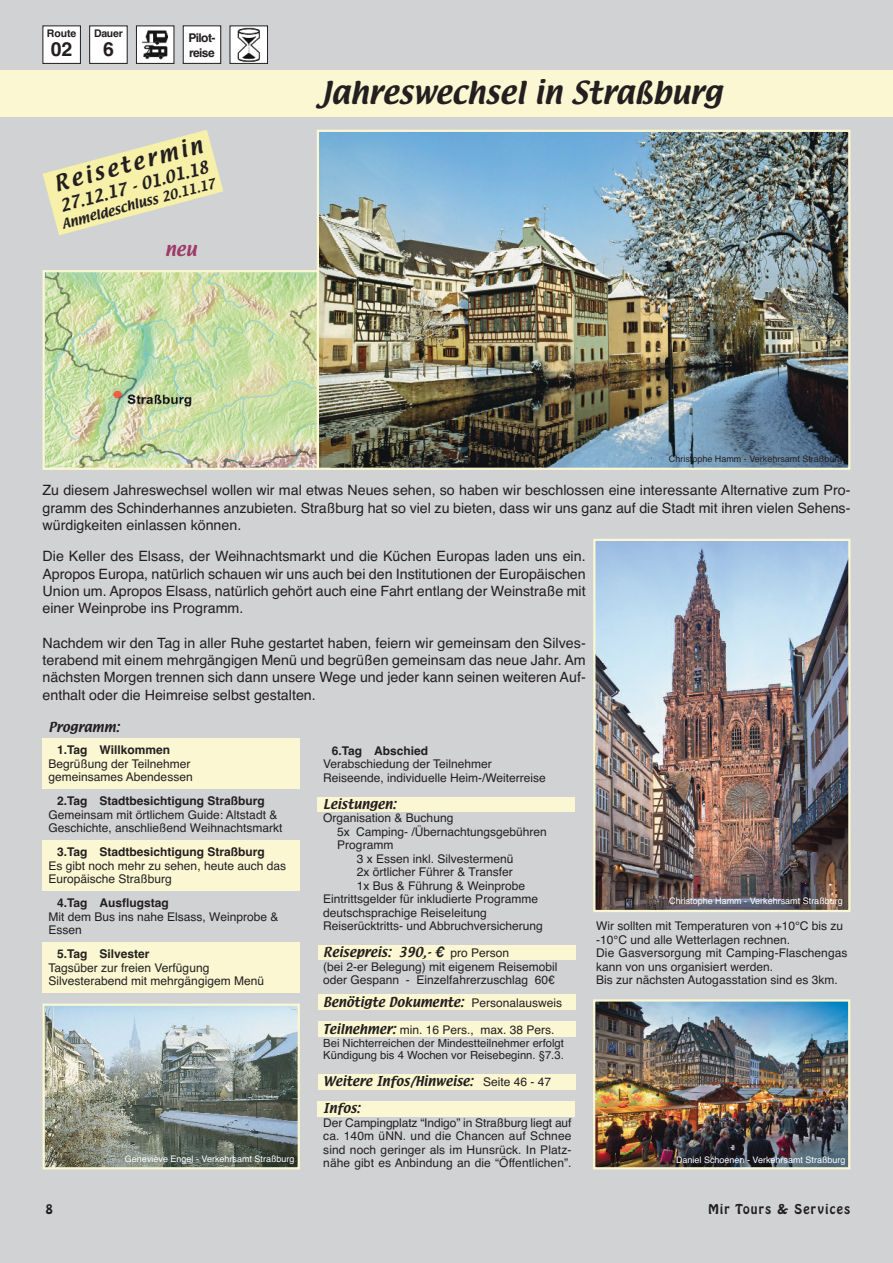
<style>
.page{position:relative;width:893px;height:1263px;background:#d1d2d4}
.page>*{position:absolute;margin:0;border:0;box-sizing:border-box;transform-origin:0 0}
.t1{font:27.75px "Textile";color:#231f20}
.t2{font:19.5px "Textile";color:#231f20}
.t3{font:700 19.5px "Helvetica";color:#231f20}
.t4{font:16.5px "Textile";color:#9e3b69}
.t5{font:15px "Textile";color:#231f20}
.t6{font:14.25px/17.2px "Helvetica";color:#231f20;text-align:justify}
.t7{font:12px/13.5px "Helvetica";color:#231f20}
.t8{font:12px "Textile";color:#231f20}
.t9{font:700 12px "Helvetica";color:#231f20}
.t10{font:12px "Hobo Std";letter-spacing:.1em;color:#231f20}
.t11{font:700 12px/14.4px "Helvetica";letter-spacing:-.05em;color:#231f20}
.t12{font:11.25px/12px "Helvetica";color:#231f20}
.t13{font:700 10.5px "Helvetica";letter-spacing:-.015em;color:#231f20}
.t14{font:9px "Helvetica";color:#fff}
.t15{font:9px "Helvetica";color:#231f20}
.s1{font-family:"Euro Font";font-size:15px}
.s2{font-family:"Helvetica"}
.s3{font-family:"Euro Font"}
.s4{font-family:"Textile"}
</style>
<div class="page">
<div style="left:0;top:70px;width:893px;height:47px;background:#faf7d2"></div>
<svg style="left:43px;top:130px;width:180px;height:105px"></svg>
<img style="left:46px;top:1006px;width:251px;height:160px">
<div style="left:43px;top:1003px;width:257px;height:166px;border:2px solid #faf7d2"></div>
<img style="left:596px;top:1002px;width:251px;height:164px">
<div style="left:593px;top:999px;width:257px;height:170px;border:2px solid #faf7d2"></div>
<div style="left:43px;top:26px;width:37px;height:37px;background:#fff"></div>
<div style="left:43px;top:26px;width:38px;height:38px;border:1px solid #231f20"></div>
<img style="left:138px;top:28px;width:34px;height:34px">
<div style="left:136px;top:26px;width:38px;height:38px;border:1px solid #231f20"></div>
<img style="left:232px;top:28px;width:34px;height:34px">
<div style="left:230px;top:26px;width:38px;height:38px;border:1px solid #231f20"></div>
<div style="left:90px;top:26px;width:37px;height:37px;background:#fff"></div>
<div style="left:89px;top:26px;width:39px;height:38px;border:1px solid #231f20"></div>
<img style="left:320px;top:133px;width:527px;height:334px">
<div style="left:317px;top:130px;width:533px;height:340px;border:2px solid #faf7d2"></div>
<img style="left:46px;top:273px;width:270px;height:194px">
<div style="left:43px;top:270px;width:276px;height:200px;border:2px solid #faf7d2"></div>
<div style="left:318px;top:797px;width:257px;height:15px;background:#faf7d2"></div>
<div style="left:318px;top:945px;width:257px;height:15px;background:#faf7d2"></div>
<div style="left:318px;top:994px;width:257px;height:16px;background:#faf7d2"></div>
<div style="left:318px;top:1021px;width:257px;height:16px;background:#faf7d2"></div>
<div style="left:318px;top:1074px;width:257px;height:16px;background:#faf7d2"></div>
<div style="left:318px;top:1101px;width:257px;height:15px;background:#faf7d2"></div>
<div style="left:43px;top:738px;width:257px;height:51px;background:#faf7d2"></div>
<div style="left:43px;top:840px;width:257px;height:51px;background:#faf7d2"></div>
<div style="left:43px;top:942px;width:257px;height:51px;background:#faf7d2"></div>
<div style="left:184px;top:26px;width:36px;height:37px;background:#fff"></div>
<div style="left:183px;top:25px;width:38px;height:39px;border:1px solid #231f20"></div>
<img style="left:596px;top:542px;width:251px;height:367px">
<div style="left:593px;top:539px;width:257px;height:373px;border:2px solid #faf7d2"></div>
<p class="t13" style="left:47px;top:27px;width:31px">Route</p>
<h2 class="t3" style="left:51px;top:38px;width:23px">02</h2>
<p class="t13" style="left:94px;top:27px;width:30px">Dauer</p>
<h2 class="t3" style="left:103px;top:38px;width:12px">6</h2>
<p class="t11" style="left:188px;top:31px;width:28px">Pilot&shy;reise</p>
<h2 class="t2" style="left:52px;top:174px;width:154px;rotate:-15deg">Reisetermin</h2>
<p class="t5" style="left:58px;top:199px;width:154px;rotate:-15deg">27.12.17 - 01.01.18</p>
<p class="t8" style="left:61px;top:218px;width:160px;rotate:-15deg">Anmeldeschluss 20.11.17</p>
<h3 class="t4" style="left:165px;top:240px;width:33px">neu</h3>
<h1 class="t1" style="left:319px;top:78px;width:404px">Jahreswechsel in Straßburg</h1>
<p class="t15" style="left:669px;top:454px;width:175px">Christophe Hamm - Verkehrsamt Straßburg</p>
<p class="t6" style="left:43px;top:482px;width:809px">Zu diesem Jahreswechsel wollen wir mal etwas Neues sehen, so haben wir beschlossen eine interessante Alternative zum Pro&shy;gramm des Schinderhannes anzubieten. Straßburg hat so viel zu bieten, dass wir uns ganz auf die Stadt mit ihren vielen Sehens&shy;würdigkeiten einlassen können.</p>
<p class="t6" style="left:43px;top:548px;width:545px">Die Keller des Elsass, der Weihnachtsmarkt und die Küchen Europas laden uns ein.<br>Apropos Europa, natürlich schauen wir uns auch bei den Institutionen der Europäischen Union um. Apropos Elsass, natürlich gehört auch eine Fahrt entlang der Weinstraße mit einer Weinprobe ins Programm.</p>
<p class="t6" style="left:43px;top:634px;width:545px">Nachdem wir den Tag in aller Ruhe gestartet haben, feiern wir gemeinsam den Silves&shy;terabend mit einem mehrgängigen Menü und begrüßen gemeinsam das neue Jahr. Am nächsten Morgen trennen sich dann unsere Wege und jeder kann seinen weiteren Auf&shy;enthalt oder die Heimreise selbst gestalten.</p>
<p class="t8" style="left:49px;top:721px;width:72px">Programm:</p>
<p class="t9" style="left:57px;top:743px;width:115px">1.Tag Willkommen</p>
<p class="t7" style="left:49px;top:757px;width:146px">Begrüßung der Teilnehmer gemeinsames Abendessen</p>
<p class="t9" style="left:57px;top:794px;width:209px">2.Tag Stadtbesichtigung Straßburg</p>
<p class="t7" style="left:49px;top:808px;width:235px">Gemeinsam mit örtlichem Guide: Altstadt &amp;<br>Geschichte, anschließend Weihnachtsmarkt</p>
<p class="t9" style="left:57px;top:845px;width:209px">3.Tag Stadtbesichtigung Straßburg</p>
<p class="t7" style="left:49px;top:859px;width:239px">Es gibt noch mehr zu sehen, heute auch das<br>Europäische Straßburg</p>
<p class="t9" style="left:57px;top:896px;width:113px">4.Tag Ausflugstag</p>
<p class="t7" style="left:49px;top:910px;width:231px">Mit dem Bus ins nahe Elsass, Weinprobe &amp;<br>Essen</p>
<p class="t9" style="left:57px;top:947px;width:94px">5.Tag Silvester</p>
<p class="t7" style="left:49px;top:961px;width:217px">Tagsüber zur freien Verfügung<br>Silvesterabend mit mehrgängigem Menü</p>
<p class="t9" style="left:332px;top:743px;width:98px">6.Tag Abschied</p>
<p class="t7" style="left:323px;top:757px;width:224px">Verabschiedung der Teilnehmer<br>Reiseende, individuelle Heim-/Weiterreise</p>
<p class="t8" style="left:323px;top:797px;width:74px">Leistungen:</p>
<p class="t7" style="left:323px;top:811px;width:132px">Organisation &amp; Buchung</p>
<p class="t7" style="left:337px;top:825px;width:211px">5x Camping- /Übernachtungsgebühren</p>
<p class="t7" style="left:337px;top:838px;width:58px">Programm</p>
<p class="t7" style="left:357px;top:852px;width:158px">3 x Essen inkl. Silvestermenü</p>
<p class="t7" style="left:357px;top:865px;width:158px">2x örtlicher Führer &amp; Transfer</p>
<p class="t7" style="left:357px;top:879px;width:170px">1x Bus &amp; Führung &amp; Weinprobe</p>
<p class="t7" style="left:323px;top:892px;width:216px">Eintrittsgelder für inkludierte Programme</p>
<p class="t7" style="left:323px;top:906px;width:165px">deutschsprachige Reiseleitung</p>
<p class="t7" style="left:323px;top:919px;width:221px">Reiserücktritts- und Abbruchversicherung</p>
<p class="t8" style="left:323px;top:946px;width:188px">Reisepreis: 390,- <span class="s1">h</span> <span class="s2">pro Person</span></p>
<p class="t7" style="left:323px;top:960px;width:236px">(bei 2-er Belegung) mit eigenem Reisemobil oder Gespann - Einzelfahrerzuschlag 60<span class="s3">e</span></p>
<p class="t8" style="left:323px;top:995px;width:241px">Benötigte Dokumente: <span class="s2">Personalausweis</span></p>
<p class="t7" style="left:323px;top:1023px;width:233px"><span class="s4">Teilnehmer:</span> min. 16 Pers., max. 38 Pers.</p>
<p class="t12" style="left:323px;top:1037px;width:242px">Bei Nichterreichen der Mindestteilnehmer erfolgt<br>Kündigung bis 4 Wochen vor Reisebeginn. §7.3.</p>
<p class="t8" style="left:323px;top:1075px;width:229px">Weitere Infos/Hinweise: <span class="s2">Seite 46 - 47</span></p>
<p class="t8" style="left:323px;top:1102px;width:38px">Infos:</p>
<p class="t7" style="left:323px;top:1116px;width:250px;text-align:justify">Der Campingplatz “Indigo” in Straßburg liegt auf ca. 140m üNN. und die Chancen auf Schnee sind noch geringer als im Hunsrück. In Platz&shy;nähe gibt es Anbindung an die “Öffentlichen”.</p>
<p class="t14" style="left:669px;top:896px;width:175px">Christophe Hamm - Verkehrsamt Straßburg</p>
<p class="t7" style="left:596px;top:919px;width:253px">Wir sollten mit Temperaturen von +10°C bis zu -10°C und alle Wetterlagen rechnen.<br>Die Gasversorgung mit Camping-Flaschengas kann von uns organisiert werden.<br>Bis zur nächsten Autogasstation sind es 3km.</p>
<p class="t14" style="left:125px;top:1153px;width:171px">Geneviève Engel - Verkehrsamt Straßburg</p>
<p class="t14" style="left:676px;top:1155px;width:171px">Daniel Schoenen - Verkehrsamt Straßburg</p>
<p class="t10" style="left:46px;top:1204px;width:8px">8</p>
<p class="t10" style="left:708px;top:1204px;width:143px">Mir Tours &amp; Services</p>
</div>
